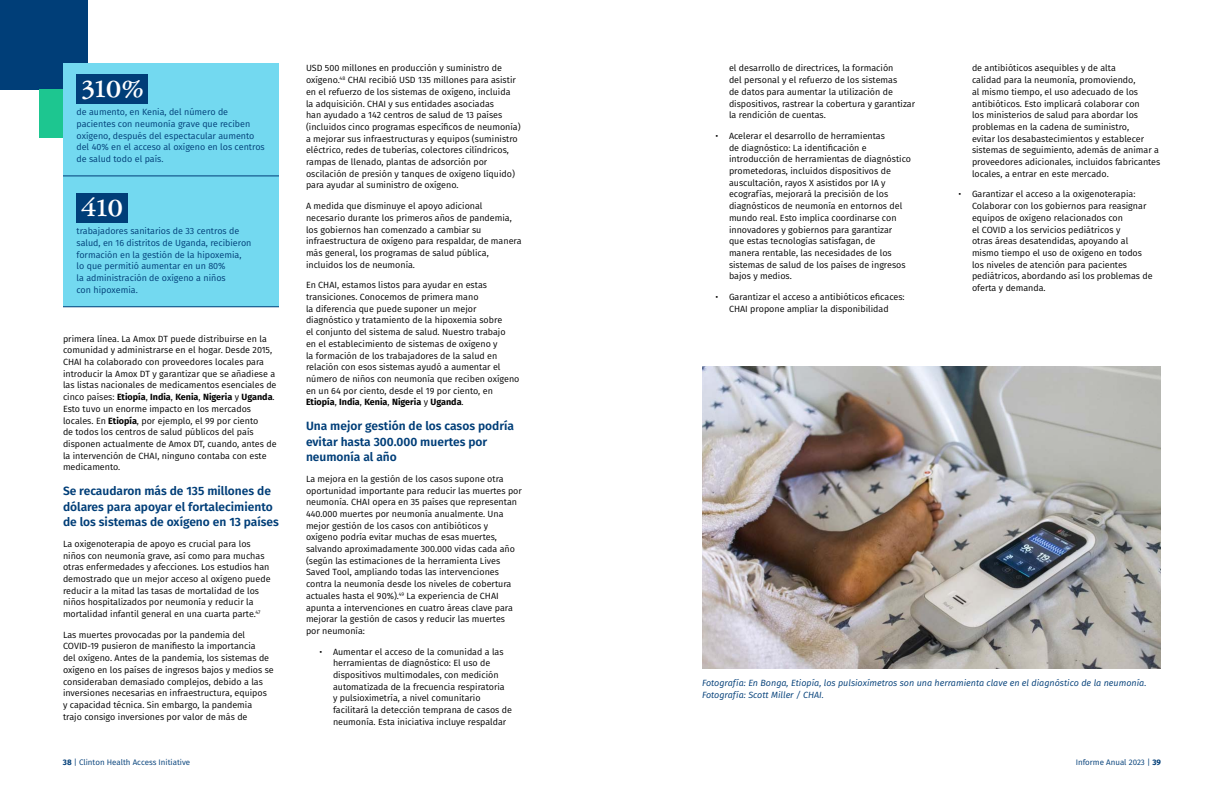
<style>
.page{position:relative;width:1224px;height:792px;background:#fff}
.page>*{position:absolute;margin:0;border:0;box-sizing:border-box;transform-origin:0 0}
.Highlight_box_-_number{font:700 27px "Garamond ATF Subhead";color:#fff}
.Heading_3{font:600 12px/15.6px "Fira Sans";color:#003e78}
.t1{font:9px/11.7px "Fira Sans";color:#000}
.Highlight_box_-_paragraph{font:9px/11.7px "Fira Sans";color:#003e78}
.t2{font:italic 9px/11.7px "Fira Sans";color:#003e78}
.t3{font:8px "Fira Sans";color:#003e78}
.s1{font-weight:700}
</style>
<div class="page">
<div style="left:0;top:0;width:88px;height:89px;background:#003e78"></div>
<div style="left:39px;top:89px;width:49px;height:49px;background:#1dc690"></div>
<div style="left:63px;top:63px;width:216px;height:243px;background:#73d9f0"></div>
<div style="left:76px;top:74px;width:72px;height:30px;background:#003e78"></div>
<hr style="left:63px;top:175px;width:216px;height:1px;background:#003e78">
<div style="left:76px;top:193px;width:52px;height:30px;background:#003e78"></div>
<hr style="left:63px;top:306px;width:216px;height:1px;background:#003e78">
<img style="left:702px;top:367px;width:459px;height:301px">
<p class="Highlight_box_-_number" style="left:81px;top:69px;width:64px">310%</p>
<p class="Highlight_box_-_paragraph" style="left:76px;top:106px;width:190px">de aumento, en Kenia, del número de pacientes con neumonía grave que reciben oxígeno, después del espectacular aumento del 40% en el acceso al oxígeno en los centros de salud todo el país.</p>
<p class="Highlight_box_-_number" style="left:81px;top:188px;width:44px">410</p>
<p class="Highlight_box_-_paragraph" style="left:76px;top:225px;width:177px">trabajadores sanitarios de 33 centros de salud, en 16 distritos de Uganda, recibieron formación en la gestión de la hipoxemia,<br>lo que permitió aumentar en un 80%<br>la administración de oxígeno a niños<br>con hipoxemia.</p>
<p class="t1" style="left:63px;top:332px;width:215px">primera línea. La Amox DT puede distribuirse en la comunidad y administrarse en el hogar. Desde 2015, CHAI ha colaborado con proveedores locales para introducir la Amox DT y garantizar que se añadiese a las listas nacionales de medicamentos esenciales de cinco países: <span class="s1">Etiopía</span>, <span class="s1">India</span>, <span class="s1">Kenia</span>, <span class="s1">Nigeria</span> y <span class="s1">Uganda</span>.<br>Esto tuvo un enorme impacto en los mercados locales. En <span class="s1">Etiopía</span>, por ejemplo, el 99 por ciento<br>de todos los centros de salud públicos del país disponen actualmente de Amox DT, cuando, antes de la intervención de CHAI, ninguno contaba con este medicamento.</p>
<p class="Heading_3" style="left:63px;top:482px;width:218px">Se recaudaron más de 135 millones de dólares para apoyar el fortalecimiento de los sistemas de oxígeno en 13 países</p>
<p class="t1" style="left:63px;top:538px;width:209px">La oxigenoterapia de apoyo es crucial para los niños con neumonía grave, así como para muchas otras enfermedades y afecciones. Los estudios han demostrado que un mejor acceso al oxígeno puede reducir a la mitad las tasas de mortalidad de los niños hospitalizados por neumonía y reducir la mortalidad infantil general en una cuarta parte.<sup>47</sup></p>
<p class="t1" style="left:63px;top:629px;width:212px">Las muertes provocadas por la pandemia del COVID-19 pusieron de manifiesto la importancia<br>del oxígeno. Antes de la pandemia, los sistemas de oxígeno en los países de ingresos bajos y medios se consideraban demasiado complejos, debido a las inversiones necesarias en infraestructura, equipos<br>y capacidad técnica. Sin embargo, la pandemia<br>trajo consigo inversiones por valor de más de</p>
<p class="t1" style="left:306px;top:62px;width:216px">USD 500 millones en producción y suministro de oxígeno.<sup>48</sup> CHAI recibió USD 135 millones para asistir en el refuerzo de los sistemas de oxígeno, incluida<br>la adquisición. CHAI y sus entidades asociadas<br>han ayudado a 142 centros de salud de 13 países (incluidos cinco programas específicos de neumonía) a mejorar sus infraestructuras y equipos (suministro eléctrico, redes de tuberías, colectores cilíndricos, rampas de llenado, plantas de adsorción por oscilación de presión y tanques de oxígeno líquido) para ayudar al suministro de oxígeno.</p>
<p class="t1" style="left:306px;top:200px;width:217px">A medida que disminuye el apoyo adicional necesario durante los primeros años de pandemia, los gobiernos han comenzado a cambiar su infraestructura de oxígeno para respaldar, de manera más general, los programas de salud pública, incluidos los de neumonía.</p>
<p class="t1" style="left:306px;top:279px;width:215px">En CHAI, estamos listos para ayudar en estas transiciones. Conocemos de primera mano<br>la diferencia que puede suponer un mejor diagnóstico y tratamiento de la hipoxemia sobre<br>el conjunto del sistema de salud. Nuestro trabajo<br>en el establecimiento de sistemas de oxígeno y<br>la formación de los trabajadores de la salud en relación con esos sistemas ayudó a aumentar el número de niños con neumonía que reciben oxígeno en un 64 por ciento, desde el 19 por ciento, en <span class="s1">Etiopía</span>, <span class="s1">India</span>, <span class="s1">Kenia</span>, <span class="s1">Nigeria</span> y <span class="s1">Uganda</span>.</p>
<p class="Heading_3" style="left:306px;top:417px;width:210px">Una mejor gestión de los casos podría evitar hasta 300.000 muertes por neumonía al año</p>
<p class="t1" style="left:306px;top:473px;width:217px">La mejora en la gestión de los casos supone otra oportunidad importante para reducir las muertes por neumonía. CHAI opera en 35 países que representan 440.000 muertes por neumonía anualmente. Una mejor gestión de los casos con antibióticos y oxígeno podría evitar muchas de esas muertes, salvando aproximadamente 300.000 vidas cada año (según las estimaciones de la herramienta Lives Saved Tool, ampliando todas las intervenciones contra la neumonía desde los niveles de cobertura actuales hasta el 90%).<sup>49</sup> La experiencia de CHAI apunta a intervenciones en cuatro áreas clave para mejorar la gestión de casos y reducir las muertes<br>por neumonía:</p>
<p class="t1" style="left:333px;top:645px;width:181px;text-indent:-14px">• Aumentar el acceso de la comunidad a las herramientas de diagnóstico: El uso de dispositivos multimodales, con medición automatizada de la frecuencia respiratoria<br>y pulsioximetría, a nivel comunitario facilitará la detección temprana de casos de neumonía. Esta iniciativa incluye respaldar</p>
<p class="t1" style="left:729px;top:62px;width:188px">el desarrollo de directrices, la formación<br>del personal y el refuerzo de los sistemas<br>de datos para aumentar la utilización de dispositivos, rastrear la cobertura y garantizar la rendición de cuentas.</p>
<p class="t1" style="left:729px;top:130px;width:184px;text-indent:-14px">• Acelerar el desarrollo de herramientas<br>de diagnóstico: La identificación e introducción de herramientas de diagnóstico prometedoras, incluidos dispositivos de auscultación, rayos X asistidos por IA y ecografías, mejorará la precisión de los diagnósticos de neumonía en entornos del mundo real. Esto implica coordinarse con innovadores y gobiernos para garantizar<br>que estas tecnologías satisfagan, de<br>manera rentable, las necesidades de los sistemas de salud de los países de ingresos bajos y medios.</p>
<p class="t1" style="left:716px;top:291px;width:191px;text-align:center">• Garantizar el acceso a antibióticos eficaces:<br>CHAI propone ampliar la disponibilidad</p>
<p class="t1" style="left:972px;top:62px;width:190px">de antibióticos asequibles y de alta<br>calidad para la neumonía, promoviendo,<br>al mismo tiempo, el uso adecuado de los antibióticos. Esto implicará colaborar con<br>los ministerios de salud para abordar los problemas en la cadena de suministro,<br>evitar los desabastecimientos y establecer sistemas de seguimiento, además de animar a proveedores adicionales, incluidos fabricantes locales, a entrar en este mercado.</p>
<p class="t1" style="left:972px;top:188px;width:182px;text-indent:-14px">• Garantizar el acceso a la oxigenoterapia:<br>Colaborar con los gobiernos para reasignar equipos de oxígeno relacionados con<br>el COVID a los servicios pediátricos y<br>otras áreas desatendidas, apoyando al mismo tiempo el uso de oxígeno en todos los niveles de atención para pacientes pediátricos, abordando así los problemas de oferta y demanda.</p>
<p class="t2" style="left:702px;top:677px;width:446px">Fotografía: En Bonga, Etiopía, los pulsioxímetros son una herramienta clave en el diagnóstico de la neumonía.<br>Fotografía: Scott Miller / CHAI.</p>
<p class="t3" style="left:63px;top:756px;width:129px"><span class="s1">38</span> | Clinton Health Access Initiative</p>
<p class="t3" style="left:1076px;top:756px;width:87px">Informe Anual 2023 | <span class="s1">39</span></p>
</div>
